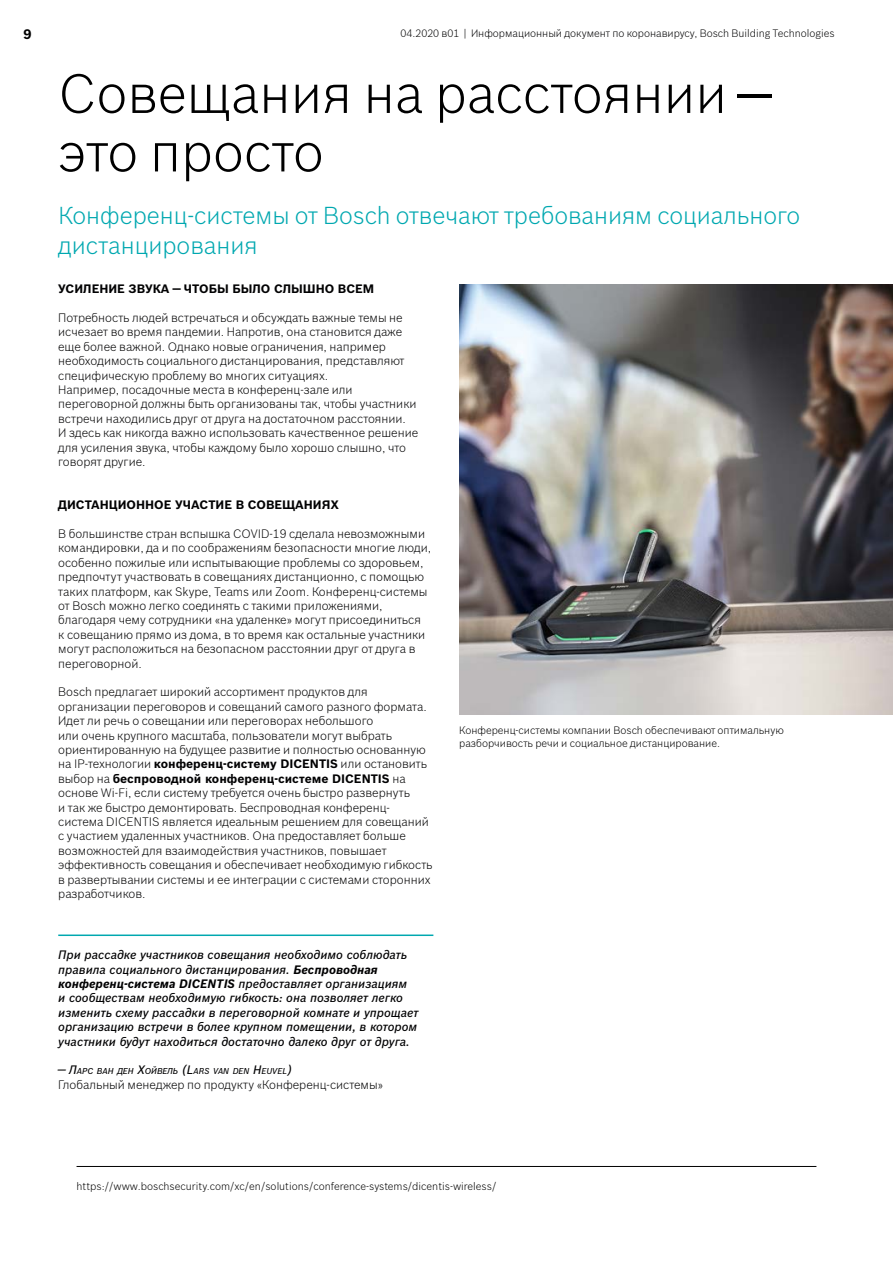
<style>
.page{position:relative;width:893px;height:1263px;background:#fff}
.page>*{position:absolute;margin:0;border:0;box-sizing:border-box;transform-origin:0 0}
.t1{font:300 54px/58.5px "Bosch Sans";color:#000}
.t2{font:300 24px/30px "Bosch Sans";color:#00a8b0}
.t3{font:700 13.5px "Bosch Sans";color:#000}
.t4{font:300 12px/14.4px "Bosch Sans";color:#020203}
.t5{font:italic 500 12px/14.4px "Bosch Sans";color:#020203}
.t6{font:700 12px "Bosch Sans";color:#020203}
.t7{font:300 10.5px/12.6px "Bosch Sans";color:#000}
.t8{font:300 10.5px "Bosch Sans";color:#020203}
.t9{font:italic 500 8.4px "Bosch Sans";color:#020203}
.s1{font-weight:700}
.s2{font-size:12px;color:#000}
.s3{font-size:12px}
</style>
<div class="page">
<img style="left:459px;top:284px;width:434px;height:430px">
<hr style="left:58px;top:934px;width:375px;height:2px;background:#00a8b0">
<hr style="left:77px;top:1166px;width:739px;height:1px;background:#000">
<p class="t3" style="left:23px;top:24px;width:10px">9</p>
<p class="t8" style="left:400px;top:25px;width:436px">04.2020 в01 | Информационный документ по коронавирусу, Bosch Building Technologies</p>
<h1 class="t1" style="left:58px;top:61px;width:713px">Совещания на расстоянии — это просто</h1>
<h2 class="t2" style="left:59px;top:199px;width:743px">Конференц-системы от Bosch отвечают требованиям социального дистанцирования</h2>
<p class="t6" style="left:58px;top:280px;width:318px">УСИЛЕНИЕ ЗВУКА — ЧТОБЫ БЫЛО СЛЫШНО ВСЕМ</p>
<p class="t4" style="left:58px;top:310px;width:362px">Потребность людей встречаться и обсуждать важные темы не исчезает во время пандемии. Напротив, она становится даже еще более важной. Однако новые ограничения, например необходимость социального дистанцирования, представляют специфическую проблему во многих ситуациях.<br>Например, посадочные места в конференц-зале или переговорной должны быть организованы так, чтобы участники встречи находились друг от друга на достаточном расстоянии.<br>И здесь как никогда важно использовать качественное решение для усиления звука, чтобы каждому было хорошо слышно, что говорят другие.</p>
<p class="t6" style="left:58px;top:496px;width:282px">ДИСТАНЦИОННОЕ УЧАСТИЕ В СОВЕЩАНИЯХ</p>
<p class="t4" style="left:58px;top:526px;width:375px">В большинстве стран вспышка COVID-19 сделала невозможными командировки, да и по соображениям безопасности многие люди, особенно пожилые или испытывающие проблемы со здоровьем, предпочтут участвовать в совещаниях дистанционно, с помощью таких платформ, как Skype, Teams или Zoom. Конференц-системы от Bosch можно легко соединять с такими приложениями, благодаря чему сотрудники «на удаленке» могут присоединиться<br>к совещанию прямо из дома, в то время как остальные участники могут расположиться на безопасном расстоянии друг от друга в переговорной.</p>
<p class="t4" style="left:58px;top:684px;width:376px">Bosch предлагает широкий ассортимент продуктов для организации переговоров и совещаний самого разного формата.<br>Идет ли речь о совещании или переговорах небольшого<br>или очень крупного масштаба, пользователи могут выбрать ориентированную на будущее развитие и полностью основанную на IP-технологии <span class="s1">конференц-систему DICENTIS</span> или остановить выбор на <span class="s1">беспроводной конференц-системе DICENTIS</span> на основе Wi-Fi, если систему требуется очень быстро развернуть<br>и так же быстро демонтировать. Беспроводная конференц&shy;система DICENTIS является идеальным решением для совещаний с участием удаленных участников. Она предоставляет больше возможностей для взаимодействия участников, повышает эффективность совещания и обеспечивает необходимую гибкость в развертывании системы и ее интеграции с системами сторонних разработчиков.</p>
<p class="t5" style="left:58px;top:947px;width:362px">При рассадке участников совещания необходимо соблюдать правила социального дистанцирования. <span class="s1">Беспроводная конференц-система DICENTIS</span> предоставляет организациям<br>и сообществам необходимую гибкость: она позволяет легко изменить схему рассадки в переговорной комнате и упрощает организацию встречи в более крупном помещении, в котором участники будут находиться достаточно далеко друг от друга.</p>
<p class="t9" style="left:58px;top:1065px;width:235px"><span class="s2">—</span> <span class="s3">Л</span>АРС ВАН ДЕН <span class="s3">Х</span>ОЙВЕЛЬ <span class="s3">(L</span>ARS VAN DEN <span class="s3">H</span>EUVEL<span class="s3">)</span></p>
<p class="t4" style="left:58px;top:1076px;width:326px">Глобальный менеджер по продукту «Конференц-системы»</p>
<p class="t7" style="left:459px;top:724px;width:326px">Конференц-системы компании Bosch обеспечивают оптимальную разборчивость речи и социальное дистанцирование.</p>
<p class="t7" style="left:77px;top:1179px;width:421px">https://www.boschsecurity.com/xc/en/solutions/conference-systems/dicentis-wireless/</p>
</div>
